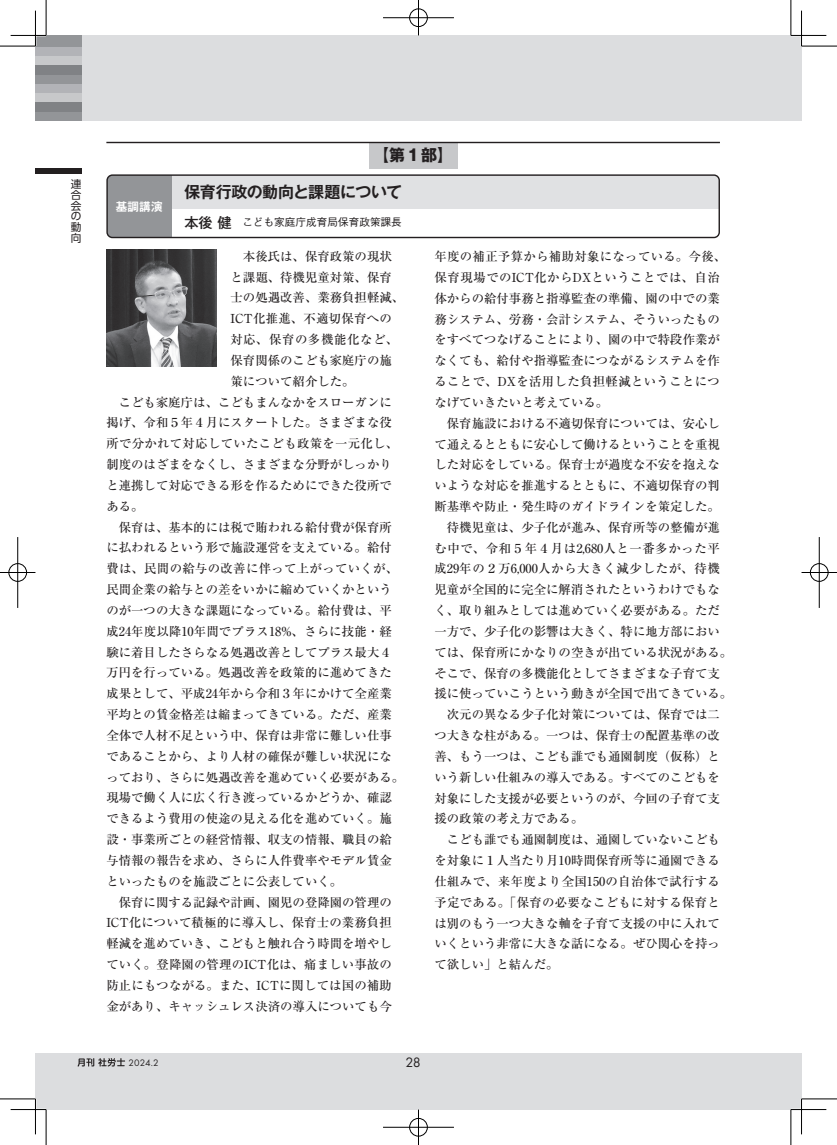
<style>
.page{position:relative;width:837px;height:1145px;background:#fff}
.page>*{position:absolute;margin:0;border:0;box-sizing:border-box;transform-origin:0 0}
.t1{font:700 16px "Gothic MB101 Pro De";letter-spacing:-.02em;color:#231f20}
.t2{font:700 16px "Gothic MB101 Pro";color:#231f20}
.t3{font:14.12px "Futura PT";color:#231f20}
.t4{font:500 12.38px/20.9px "Ryumin Pro";color:#231f20}
.t5{font:500 12.38px "Ryumin Pro";letter-spacing:.025em;color:#231f20}
.t6{font:500 12.38px "Ryumin Pro";letter-spacing:.02em;color:#231f20}
.t7{font:500 12.38px "Ryumin Pro";letter-spacing:.05em;color:#231f20}
.t8{font:700 11.5px "Gothic MB101 Pro De";color:#fff}
.t9{font:500 10.62px "Gothic BBB Pro";color:#231f20}
.t10{font:10.62px/10.6px "UD Shin Go Pro";color:#231f20;text-align:justify}
.t11{font:9.75px "Futura PT";color:#231f20}
.s1{font-family:"Gothic MB101 Pro";font-size:14.12px}
</style>
<div class="page">
<div style="left:790px;top:1052px;width:11px;height:57px;background:#dcdddf"></div>
<div style="left:790px;top:35px;width:11px;height:85px;background:#dcdddf"></div>
<div style="left:35px;top:1052px;width:755px;height:57px;background:#dcdddf"></div>
<div style="left:35px;top:35px;width:755px;height:85px;background:#dcdddf"></div>
<div style="left:35px;top:55px;width:46px;height:10px;background:#c7c8ca"></div>
<div style="left:35px;top:92px;width:46px;height:10px;background:#c7c8ca"></div>
<div style="left:35px;top:46px;width:46px;height:10px;background:#b2b3b7"></div>
<div style="left:35px;top:83px;width:46px;height:10px;background:#b2b3b7"></div>
<div style="left:35px;top:35px;width:46px;height:12px;background:#939598"></div>
<div style="left:35px;top:74px;width:46px;height:10px;background:#939598"></div>
<div style="left:35px;top:110px;width:46px;height:10px;background:#939598"></div>
<div style="left:35px;top:65px;width:46px;height:10px;background:#808285"></div>
<div style="left:35px;top:102px;width:46px;height:10px;background:#808285"></div>
<div style="left:369px;top:142px;width:88px;height:26px;background:#c7c8ca"></div>
<hr style="left:106px;top:142px;width:613px;height:1px;background:#231f20">
<img style="left:106px;top:250px;width:110px;height:117px">
<div style="left:162px;top:175px;width:557px;height:33px;background:#e0e1e3"></div>
<div style="left:107px;top:175px;width:65px;height:62px;background:#939598"></div>
<div style="left:106px;top:174px;width:613px;height:64px;border:1px solid #231f20;border-radius:5px"></div>
<div style="left:35px;top:168px;width:46px;height:6px;background:#231f20"></div>
<svg style="left:78px;top:1058px;width:47px;height:8px"></svg>
<hr style="left:11px;top:1108px;width:35px;height:2px;background:#fff">
<hr style="left:790px;top:1108px;width:36px;height:2px;background:#fff">
<hr style="left:800px;top:11px;width:2px;height:35px;background:#fff">
<hr style="left:800px;top:1098px;width:2px;height:36px;background:#fff">
<hr style="left:0;top:46px;width:35px;height:1px;background:#000">
<hr style="left:801px;top:46px;width:35px;height:1px;background:#000">
<hr style="left:0;top:1098px;width:35px;height:1px;background:#000">
<hr style="left:801px;top:1098px;width:35px;height:1px;background:#000">
<hr style="left:46px;top:0;width:1px;height:35px;background:#000">
<hr style="left:46px;top:1109px;width:1px;height:35px;background:#000">
<hr style="left:790px;top:0;width:1px;height:35px;background:#000">
<hr style="left:790px;top:1109px;width:1px;height:35px;background:#000">
<hr style="left:11px;top:35px;width:35px;height:1px;background:#000">
<hr style="left:790px;top:35px;width:36px;height:1px;background:#000">
<hr style="left:11px;top:1109px;width:35px;height:1px;background:#000">
<hr style="left:790px;top:1109px;width:36px;height:1px;background:#000">
<hr style="left:35px;top:11px;width:1px;height:35px;background:#000">
<hr style="left:35px;top:1098px;width:1px;height:36px;background:#000">
<hr style="left:801px;top:11px;width:1px;height:35px;background:#000">
<hr style="left:801px;top:1098px;width:1px;height:36px;background:#000">
<div style="left:408px;top:8px;width:20px;height:19px;border:2px solid #fff;border-radius:50%"></div>
<hr style="left:383px;top:17px;width:71px;height:2px;background:#fff">
<hr style="left:417px;top:0;width:2px;height:35px;background:#fff">
<div style="left:409px;top:9px;width:18px;height:18px;border:1px solid #000;border-radius:50%"></div>
<hr style="left:383px;top:18px;width:71px;height:1px;background:#000">
<hr style="left:418px;top:0;width:1px;height:35px;background:#000">
<div style="left:408px;top:1117px;width:20px;height:20px;border:2px solid #fff;border-radius:50%"></div>
<hr style="left:383px;top:1126px;width:71px;height:2px;background:#fff">
<hr style="left:417px;top:1109px;width:2px;height:35px;background:#fff">
<div style="left:409px;top:1118px;width:18px;height:18px;border:1px solid #000;border-radius:50%"></div>
<hr style="left:383px;top:1127px;width:71px;height:1px;background:#000">
<hr style="left:418px;top:1109px;width:1px;height:35px;background:#000">
<div style="left:8px;top:562px;width:19px;height:20px;border:2px solid #fff;border-radius:50%"></div>
<hr style="left:0;top:571px;width:35px;height:2px;background:#fff">
<hr style="left:17px;top:537px;width:2px;height:71px;background:#fff">
<div style="left:9px;top:563px;width:18px;height:18px;border:1px solid #000;border-radius:50%"></div>
<hr style="left:0;top:572px;width:35px;height:1px;background:#000">
<hr style="left:18px;top:537px;width:1px;height:71px;background:#000">
<div style="left:809px;top:562px;width:19px;height:20px;border:2px solid #fff;border-radius:50%"></div>
<hr style="left:801px;top:571px;width:35px;height:2px;background:#fff">
<div style="left:809px;top:563px;width:19px;height:18px;border:1px solid #000;border-radius:50%"></div>
<hr style="left:801px;top:572px;width:35px;height:1px;background:#000">
<hr style="left:818px;top:537px;width:1px;height:71px;background:#000">
<p class="t10" style="left:71px;top:179px;width:12px">連合会の動向</p>
<p class="t8" style="left:116px;top:197px;width:48px">基調講演</p>
<p class="t2" style="left:373px;top:142px;width:81px">【第１部】</p>
<p class="t1" style="left:184px;top:179px;width:219px">保育行政の動向と課題について</p>
<p class="t9" style="left:184px;top:214px;width:219px"><span class="s1">本後 健</span>　こども家庭庁成育局保育政策課長</p>
<p class="t4" style="left:230px;top:245px;width:163px">　本後氏は、保育政策の現状</p>
<p class="t4" style="left:230px;top:266px;width:163px">と課題、待機児童対策、保育</p>
<p class="t4" style="left:230px;top:286px;width:175px">士の処遇改善、業務負担軽減、</p>
<p class="t6" style="left:230px;top:309px;width:163px">ICT化推進、不適切保育への</p>
<p class="t7" style="left:230px;top:330px;width:169px">対応、保育の多機能化など、</p>
<p class="t4" style="left:230px;top:349px;width:163px">保育関係のこども家庭庁の施</p>
<p class="t4" style="left:230px;top:370px;width:126px">策について紹介した。</p>
<p class="t4" style="left:106px;top:391px;width:287px">　こども家庭庁は、こどもまんなかをスローガンに</p>
<p class="t4" style="left:106px;top:411px;width:287px">掲げ、令和５年４月にスタートした。さまざまな役</p>
<p class="t5" style="left:106px;top:434px;width:293px">所で分かれて対応していたこども政策を一元化し、</p>
<p class="t4" style="left:106px;top:453px;width:287px">制度のはざまをなくし、さまざまな分野がしっかり</p>
<p class="t4" style="left:106px;top:474px;width:287px">と連携して対応できる形を作るためにできた役所で</p>
<p class="t4" style="left:106px;top:495px;width:39px">ある。</p>
<p class="t4" style="left:106px;top:515px;width:287px">　保育は、基本的には税で賄われる給付費が保育所</p>
<p class="t4" style="left:106px;top:536px;width:287px">に払われるという形で施設運営を支えている。給付</p>
<p class="t5" style="left:106px;top:559px;width:293px">費は、民間の給与の改善に伴って上がっていくが、</p>
<p class="t4" style="left:106px;top:578px;width:287px">民間企業の給与との差をいかに縮めていくかという</p>
<p class="t4" style="left:106px;top:599px;width:287px">のが一つの大きな課題になっている。給付費は、平</p>
<p class="t4" style="left:106px;top:620px;width:287px">成24年度以降10年間でプラス18%、さらに技能・経</p>
<p class="t4" style="left:106px;top:640px;width:287px">験に着目したさらなる処遇改善としてプラス最大４</p>
<p class="t4" style="left:106px;top:661px;width:287px">万円を行っている。処遇改善を政策的に進めてきた</p>
<p class="t4" style="left:106px;top:682px;width:287px">成果として、平成24年から令和３年にかけて全産業</p>
<p class="t4" style="left:106px;top:703px;width:287px">平均との賃金格差は縮まってきている。ただ、産業</p>
<p class="t4" style="left:106px;top:724px;width:287px">全体で人材不足という中、保育は非常に難しい仕事</p>
<p class="t4" style="left:106px;top:744px;width:287px">であることから、より人材の確保が難しい状況にな</p>
<p class="t4" style="left:106px;top:765px;width:299px">っており、さらに処遇改善を進めていく必要がある。</p>
<p class="t4" style="left:106px;top:786px;width:287px">現場で働く人に広く行き渡っているかどうか、確認</p>
<p class="t4" style="left:106px;top:807px;width:287px">できるよう費用の使途の見える化を進めていく。施</p>
<p class="t4" style="left:106px;top:828px;width:287px">設・事業所ごとの経営情報、収支の情報、職員の給</p>
<p class="t4" style="left:106px;top:849px;width:287px">与情報の報告を求め、さらに人件費率やモデル賃金</p>
<p class="t4" style="left:106px;top:869px;width:237px">といったものを施設ごとに公表していく。</p>
<p class="t4" style="left:106px;top:890px;width:287px">　保育に関する記録や計画、園児の登降園の管理の</p>
<p class="t4" style="left:106px;top:911px;width:287px">ICT化について積極的に導入し、保育士の業務負担</p>
<p class="t4" style="left:106px;top:932px;width:287px">軽減を進めていき、こどもと触れ合う時間を増やし</p>
<p class="t4" style="left:106px;top:953px;width:287px">ていく。登降園の管理のICT化は、痛ましい事故の</p>
<p class="t4" style="left:106px;top:974px;width:287px">防止にもつながる。また、ICTに関しては国の補助</p>
<p class="t4" style="left:106px;top:994px;width:287px">金があり、キャッシュレス決済の導入についても今</p>
<p class="t4" style="left:434px;top:245px;width:299px">年度の補正予算から補助対象になっている。今後、保育現場でのICT化からDXということでは、自治体からの給付事務と指導監査の準備、園の中での業務システム、労務・会計システム、そういったものをすべてつなげることにより、園の中で特段作業がなくても、給付や指導監査につながるシステムを作ることで、DXを活用した負担軽減ということにつなげていきたいと考えている。<br>　保育施設における不適切保育については、安心して通えるとともに安心して働けるということを重視した対応をしている。保育士が過度な不安を抱えないような対応を推進するとともに、不適切保育の判断基準や防止・発生時のガイドラインを策定した。　待機児童は、少子化が進み、保育所等の整備が進む中で、令和５年４月は2,680人と一番多かった平成29年の２万6,000人から大きく減少したが、待機児童が全国的に完全に解消されたというわけでもなく、取り組みとしては進めていく必要がある。ただ一方で、少子化の影響は大きく、特に地方部においては、保育所にかなりの空きが出ている状況がある。そこで、保育の多機能化としてさまざまな子育て支援に使っていこうという動きが全国で出てきている。　次元の異なる少子化対策については、保育では二つ大きな柱がある。一つは、保育士の配置基準の改善、もう一つは、こども誰でも通園制度（仮称）という新しい仕組みの導入である。すべてのこどもを対象にした支援が必要というのが、今回の子育て支援の政策の考え方である。<br>　こども誰でも通園制度は、通園していないこどもを対象に１人当たり月10時間保育所等に通園できる仕組みで、来年度より全国150の自治体で試行する予定である。「保育の必要なこどもに対する保育とは別のもう一つ大きな軸を子育て支援の中に入れていくという非常に大きな話になる。ぜひ関心を持って欲しい」と結んだ。</p>
<p class="t11" style="left:128px;top:1057px;width:32px">2024.2</p>
<p class="t3" style="left:405px;top:1054px;width:17px">28</p>
</div>
